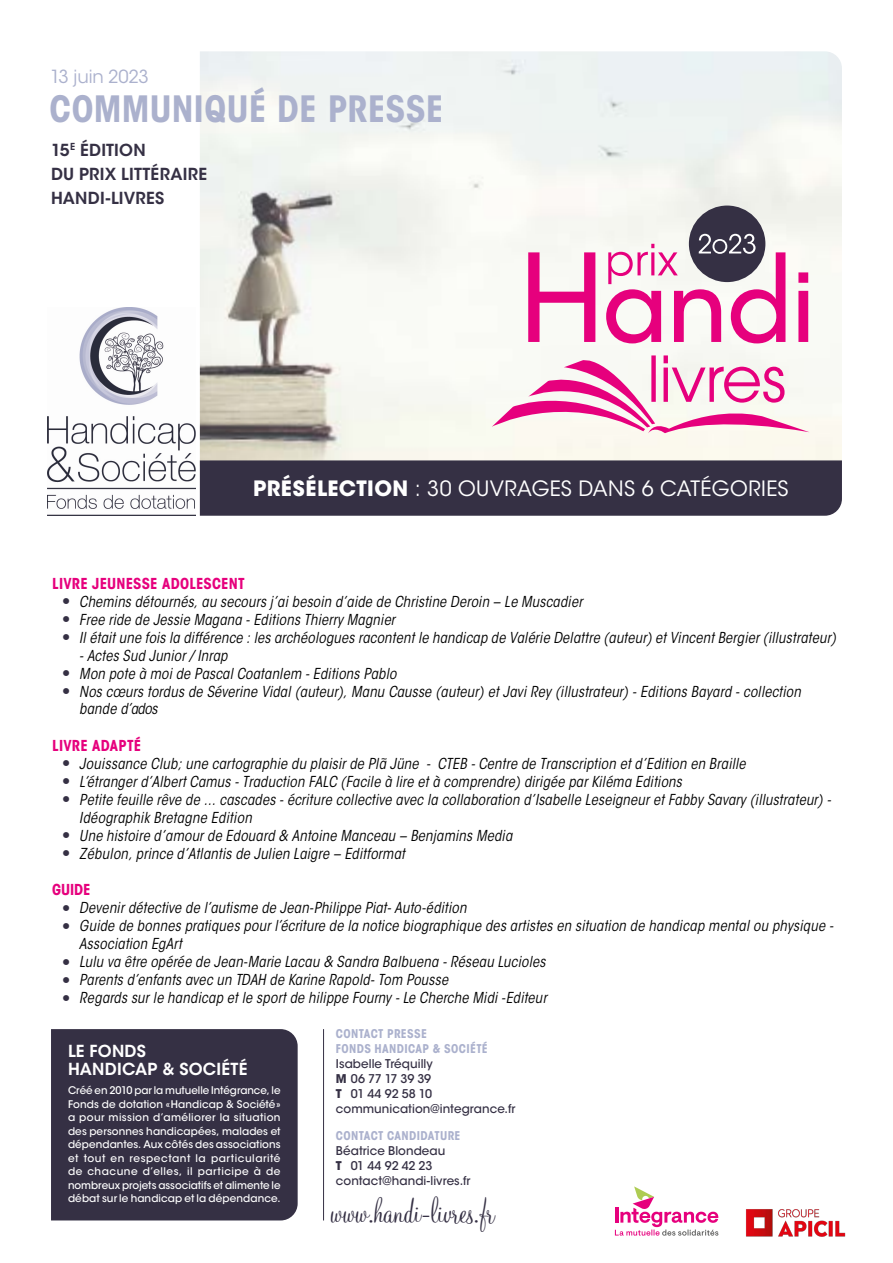
<style>
.page{position:relative;width:893px;height:1263px;background:#fff}
.page>*{position:absolute;margin:0;border:0;box-sizing:border-box;transform-origin:0 0}
.t1{font:40.2px "Monterey BT";letter-spacing:-.005em;color:#353044}
.t2{font:700 condensed 36px "ITC Avant Garde Std";letter-spacing:.01em;color:#abb1cd}
.t3{font:21px "ITC Avant Garde Std";letter-spacing:.015em;color:#fff}
.t4{font:18px "ITC Avant Garde Std";letter-spacing:-.01em;color:#abb1cd}
.t5{font:600 16.5px/24px "ITC Avant Garde Std";letter-spacing:.015em;color:#353044}
.t6{font:600 16.5px/18px "ITC Avant Garde Std";letter-spacing:.015em;color:#fff}
.t7{font:italic condensed 15px/18px "ITC Avant Garde Std";letter-spacing:.015em;color:#000}
.t8{font:700 condensed 15px "ITC Avant Garde Std";letter-spacing:.01em;color:#e6007d}
.t9{font:500 12px/15px "ITC Avant Garde Std";letter-spacing:.005em;color:#353044}
.t10{font:700 condensed 12px/15px "ITC Avant Garde Std";letter-spacing:.03em;color:#abb1cd}
.t11{font:500 10.5px/13.5px "ITC Avant Garde Std";letter-spacing:.01em;color:#fff;text-align:justify}
.s1{font-weight:700}
.s2{font-weight:700;font-style:normal;font-size:16.5px;color:#353044}
</style>
<div class="page">
<img style="left:200px;top:51px;width:642px;height:409px">
<div style="left:200px;top:460px;width:642px;height:56px;background:#353044"></div>
<div style="left:51px;top:1029px;width:247px;height:191px;background:#353044"></div>
<hr style="left:323px;top:1029px;width:1px;height:191px;background:#353044">
<svg style="left:615px;top:1186px;width:103px;height:49px"></svg>
<svg style="left:798px;top:272px;width:10px;height:70px"></svg>
<svg style="left:528px;top:252px;width:67px;height:90px"></svg>
<svg style="left:492px;top:353px;width:318px;height:80px"></svg>
<div style="left:689px;top:206px;width:76px;height:76px;background:#353044;border-radius:50%"></div>
<svg style="left:606px;top:234px;width:179px;height:109px"></svg>
<img style="left:47px;top:307px;width:148px;height:208px">
<img style="left:746px;top:1209px;width:100px;height:28px">
<p class="t4" style="left:50px;top:66px;width:100px">13 juin 2023</p>
<h2 class="t2" style="left:50px;top:86px;width:396px">COMMUNIQUÉ DE PRESSE</h2>
<p class="t5" style="left:51px;top:137px;width:158px">15<sup>E</sup> ÉDITION<br>DU PRIX LITTÉRAIRE<br>HANDI-LIVRES</p>
<h3 class="t3" style="left:253px;top:475px;width:537px"><span class="s1">PRÉSÉLECTION</span> : 30 OUVRAGES DANS 6 CATÉGORIES</h3>
<p class="t8" style="left:52px;top:574px;width:194px">LIVRE JEUNESSE ADOLESCENT</p>
<p class="t7" style="left:62px;top:593px;width:522px"><span class="s2">•</span> Chemins détournés, au secours j’ai besoin d’aide de Christine Deroin – Le Muscadier</p>
<p class="t7" style="left:62px;top:611px;width:334px"><span class="s2">•</span> Free ride de Jessie Magana - Editions Thierry Magnier</p>
<p class="t7" style="left:62px;top:629px;width:775px"><span class="s2">•</span> Il était une fois la différence : les archéologues racontent le handicap de Valérie Delattre (auteur) et Vincent Bergier (illustrateur)</p>
<p class="t7" style="left:79px;top:647px;width:150px">- Actes Sud Junior / Inrap</p>
<p class="t7" style="left:62px;top:665px;width:336px"><span class="s2">•</span> Mon pote à moi de Pascal Coatanlem - Editions Pablo</p>
<p class="t7" style="left:79px;top:683px;width:723px;line-height:17.5px;text-indent:-17px"><span class="s2">•</span> Nos cœurs tordus de Séverine Vidal (auteur), Manu Causse (auteur) et Javi Rey (illustrateur) - Editions Bayard - collection bande d’ados</p>
<p class="t8" style="left:52px;top:736px;width:90px">LIVRE ADAPTÉ</p>
<p class="t7" style="left:62px;top:755px;width:685px"><span class="s2">•</span> Jouissance Club; une cartographie du plaisir de Plã Jüne - CTEB - Centre de Transcription et d’Edition en Braille</p>
<p class="t7" style="left:62px;top:773px;width:621px"><span class="s2">•</span> L’étranger d’Albert Camus - Traduction FALC (Facile à lire et à comprendre) dirigée par Kiléma Editions</p>
<p class="t7" style="left:79px;top:791px;width:753px;text-indent:-17px"><span class="s2">•</span> Petite feuille rêve de ... cascades - écriture collective avec la collaboration d’Isabelle Leseigneur et Fabby Savary (illustrateur) -<br>Idéographik Bretagne Edition</p>
<p class="t7" style="left:62px;top:827px;width:451px"><span class="s2">•</span> Une histoire d’amour de Edouard &amp; Antoine Manceau – Benjamins Media</p>
<p class="t7" style="left:62px;top:845px;width:344px"><span class="s2">•</span> Zébulon, prince d’Atlantis de Julien Laigre – Editformat</p>
<p class="t8" style="left:52px;top:880px;width:40px">GUIDE</p>
<p class="t7" style="left:62px;top:899px;width:406px"><span class="s2">•</span> Devenir détective de l’autisme de Jean-Philippe Piat- Auto-édition</p>
<p class="t7" style="left:79px;top:917px;width:755px;text-indent:-17px"><span class="s2">•</span> Guide de bonnes pratiques pour l’écriture de la notice biographique des artistes en situation de handicap mental ou physique -<br>Association EgArt</p>
<p class="t7" style="left:62px;top:953px;width:485px"><span class="s2">•</span> Lulu va être opérée de Jean-Marie Lacau &amp; Sandra Balbuena - Réseau Lucioles</p>
<p class="t7" style="left:62px;top:971px;width:388px"><span class="s2">•</span> Parents d’enfants avec un TDAH de Karine Rapold- Tom Pousse</p>
<p class="t7" style="left:62px;top:989px;width:486px"><span class="s2">•</span> Regards sur le handicap et le sport de hilippe Fourny - Le Cherche Midi -Editeur</p>
<p class="t6" style="left:68px;top:1042px;width:181px">LE FONDS<br>HANDICAP &amp; SOCIÉTÉ</p>
<p class="t11" style="left:68px;top:1084px;width:214px">Créé en 2010 par la mutuelle Intégrance, le Fonds de dotation «Handicap &amp; Société» a pour mission d’améliorer la situation des personnes handicapées, malades et dépendantes. Aux côtés des associations et tout en respectant la particularité de chacune d’elles, il participe à de nombreux projets associatifs et alimente le débat sur le handicap et la dépendance.</p>
<p class="t10" style="left:336px;top:1026px;width:153px">CONTACT PRESSE<br>FONDS HANDICAP &amp; SOCIÉTÉ</p>
<p class="t9" style="left:336px;top:1056px;width:181px">Isabelle Tréquilly<br><span class="s1">M</span> 06 77 17 39 39<br><span class="s1">T</span> 01 44 92 58 10 communication@integrance.fr</p>
<p class="t10" style="left:336px;top:1128px;width:126px">CONTACT CANDIDATURE</p>
<p class="t9" style="left:336px;top:1143px;width:136px">Béatrice Blondeau<br><span class="s1">T</span> 01 44 92 42 23 contact@handi-livres.fr</p>
<h1 class="t1" style="left:330px;top:1186px;width:165px">www.handi-livres.fr</h1>
</div>
